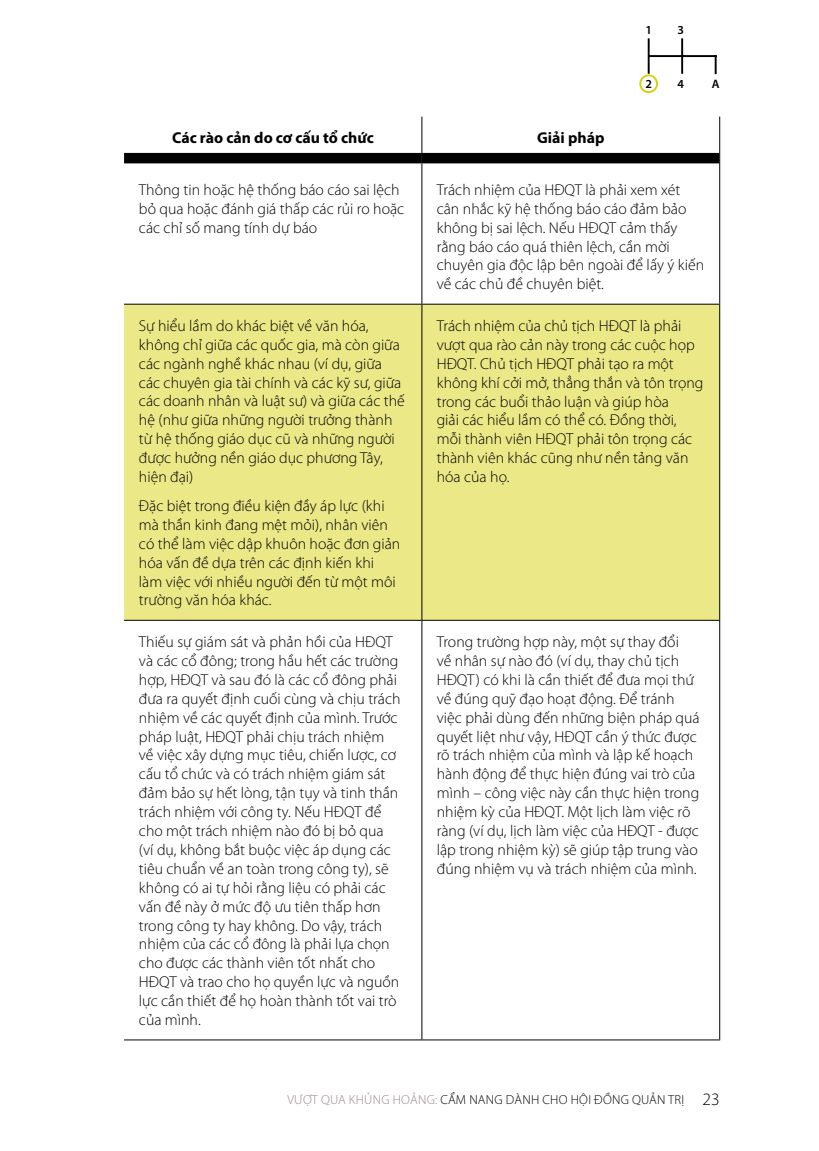
<style>
.page{position:relative;width:819px;height:1151px;background:#fff}
.page>*{position:absolute;margin:0;border:0;box-sizing:border-box;transform-origin:0 0}
.t1{font:300 15.75px/18.9px "Myriad Pro";color:#000}
.t2{font:700 15.75px "Myriad Pro";color:#000}
.t3{font:300 13.12px "Myriad Pro";letter-spacing:.02em;color:#948986}
.t4{font:300 13.12px "Myriad Pro";color:#000}
.t5{font:600 12.25px "Myriad Pro";color:#000}
.s1{color:#000}
.s2{font-size:17.5px}
</style>
<div class="page">
<hr style="left:649px;top:55px;width:67px;height:2px;background:#000">
<hr style="left:647px;top:38px;width:2px;height:36px;background:#000">
<hr style="left:681px;top:38px;width:2px;height:36px;background:#000">
<svg style="left:714px;top:57px;width:2px;height:17px"></svg>
<div style="left:639px;top:74px;width:19px;height:19px;border:2px solid #d4d10f;border-radius:50%"></div>
<div style="left:124px;top:305px;width:595px;height:315px;background:#eae887"></div>
<hr style="left:421px;top:117px;width:1px;height:36px;background:#000">
<hr style="left:719px;top:117px;width:1px;height:41px;background:#000">
<hr style="left:421px;top:163px;width:1px;height:141px;background:#000">
<hr style="left:719px;top:158px;width:1px;height:146px;background:#000">
<hr style="left:124px;top:304px;width:298px;height:1px;background:#000">
<hr style="left:422px;top:304px;width:298px;height:1px;background:#000">
<hr style="left:421px;top:305px;width:1px;height:315px;background:#000">
<hr style="left:719px;top:305px;width:1px;height:315px;background:#000">
<hr style="left:124px;top:620px;width:298px;height:1px;background:#000">
<hr style="left:422px;top:620px;width:298px;height:1px;background:#000">
<hr style="left:421px;top:621px;width:1px;height:418px;background:#000">
<hr style="left:719px;top:621px;width:1px;height:418px;background:#000">
<hr style="left:124px;top:1039px;width:298px;height:1px;background:#000">
<hr style="left:422px;top:1039px;width:298px;height:1px;background:#000">
<div style="left:124px;top:153px;width:298px;height:10px;background:#000"></div>
<div style="left:422px;top:153px;width:297px;height:10px;background:#000"></div>
<p class="t5" style="left:645px;top:22px;width:8px">1</p>
<p class="t5" style="left:677px;top:22px;width:8px">3</p>
<p class="t5" style="left:645px;top:76px;width:8px">2</p>
<p class="t5" style="left:677px;top:76px;width:8px">4</p>
<p class="t5" style="left:711px;top:76px;width:9px">A</p>
<p class="t2" style="left:172px;top:128px;width:203px">Các rào cản do cơ cấu tổ chức</p>
<p class="t2" style="left:537px;top:128px;width:69px">Giải pháp</p>
<p class="t1" style="left:139px;top:180px;width:267px">Thông tin hoặc hệ thống báo cáo sai lệch bỏ qua hoặc đánh giá thấp các rủi ro hoặc các chỉ số mang tính dự báo</p>
<p class="t1" style="left:437px;top:180px;width:269px">Trách nhiệm của HĐQT là phải xem xét cân nhắc kỹ hệ thống báo cáo đảm bảo không bị sai lệch. Nếu HĐQT cảm thấy rằng báo cáo quá thiên lệch, cần mời chuyên gia độc lập bên ngoài để lấy ý kiến về các chủ đề chuyên biệt.</p>
<p class="t1" style="left:139px;top:316px;width:267px">Sự hiểu lầm do khác biệt về văn hóa, không chỉ giữa các quốc gia, mà còn giữa các ngành nghề khác nhau (ví dụ, giữa các chuyên gia tài chính và các kỹ sư, giữa các doanh nhân và luật sư) và giữa các thế hệ (như giữa những người trưởng thành từ hệ thống giáo dục cũ và những người được hưởng nền giáo dục phương Tây, hiện đại)</p>
<p class="t1" style="left:139px;top:496px;width:263px">Đặc biệt trong điều kiện đầy áp lực (khi mà thần kinh đang mệt mỏi), nhân viên có thể làm việc dập khuôn hoặc đơn giản hóa vấn đề dựa trên các định kiến khi làm việc với nhiều người đến từ một môi trường văn hóa khác.</p>
<p class="t1" style="left:437px;top:316px;width:268px">Trách nhiệm của chủ tịch HĐQT là phải vượt qua rào cản này trong các cuộc họp HĐQT. Chủ tịch HĐQT phải tạo ra một không khí cởi mở, thẳng thắn và tôn trọng trong các buổi thảo luận và giúp hòa<br>giải các hiểu lầm có thể có. Đồng thời, mỗi thành viên HĐQT phải tôn trọng các thành viên khác cũng như nền tảng văn hóa của họ.</p>
<p class="t1" style="left:139px;top:632px;width:263px">Thiếu sự giám sát và phản hồi của HĐQT và các cổ đông; trong hầu hết các trường hợp, HĐQT và sau đó là các cổ đông phải đưa ra quyết định cuối cùng và chịu trách nhiệm về các quyết định của mình. Trước pháp luật, HĐQT phải chịu trách nhiệm về việc xây dựng mục tiêu, chiến lược, cơ cấu tổ chức và có trách nhiệm giám sát đảm bảo sự hết lòng, tận tụy và tinh thần trách nhiệm với công ty. Nếu HĐQT để cho một trách nhiệm nào đó bị bỏ qua (ví dụ, không bắt buộc việc áp dụng các tiêu chuẩn về an toàn trong công ty), sẽ không có ai tự hỏi rằng liệu có phải các vấn đề này ở mức độ ưu tiên thấp hơn trong công ty hay không. Do vậy, trách nhiệm của các cổ đông là phải lựa chọn cho được các thành viên tốt nhất cho HĐQT và trao cho họ quyền lực và nguồn lực cần thiết để họ hoàn thành tốt vai trò của mình.</p>
<p class="t1" style="left:437px;top:632px;width:264px">Trong trường hợp này, một sự thay đổi<br>về nhân sự nào đó (ví dụ, thay chủ tịch HĐQT) có khi là cần thiết để đưa mọi thứ về đúng quỹ đạo hoạt động. Để tránh việc phải dùng đến những biện pháp quá quyết liệt như vậy, HĐQT cần ý thức được rõ trách nhiệm của mình và lập kế hoạch hành động để thực hiện đúng vai trò của mình – công việc này cần thực hiện trong nhiệm kỳ của HĐQT. Một lịch làm việc rõ ràng (ví dụ, lịch làm việc của HĐQT - được lập trong nhiệm kỳ) sẽ giúp tập trung vào đúng nhiệm vụ và trách nhiệm của mình.</p>
<p class="t3" style="left:287px;top:1092px;width:191px">VƯỢT QUA KHỦNG HOẢNG: <span class="s1">Cẩm nang</span></p>
<p class="t4" style="left:506px;top:1092px;width:46px">dành cho</p>
<p class="t4" style="left:570px;top:1092px;width:71px">Hội đồng quản</p>
<p class="t4" style="left:668px;top:1092px;width:53px">trị <span class="s2">23</span></p>
</div>
